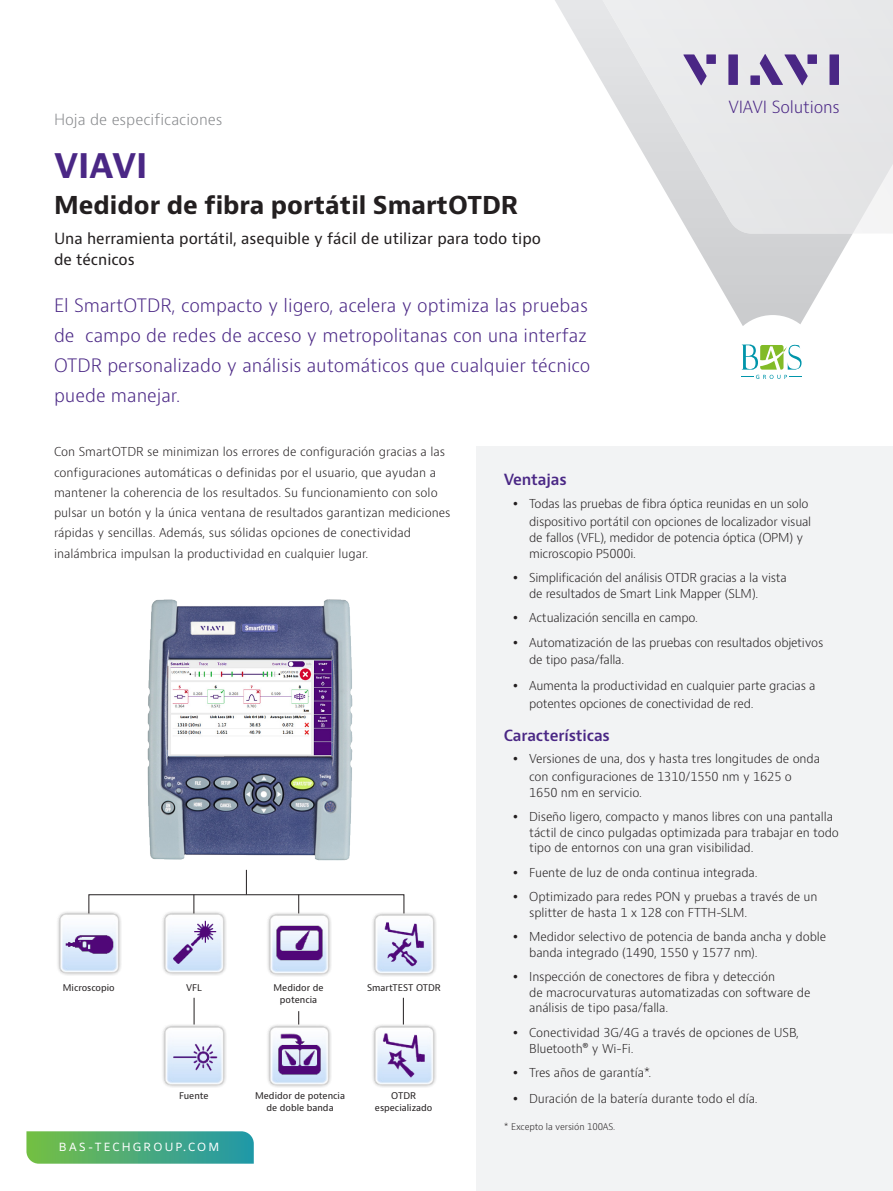
<style>
.page{position:relative;width:893px;height:1191px;background:#fff}
.page>*{position:absolute;margin:0;border:0;box-sizing:border-box;transform-origin:0 0}
.t1{font:700 33px "Bernino Sans";color:#4a2785}
.t2{font:700 24px "Bernino Sans";color:#231f20}
.t3{font:300 18px/30px "Bernino Sans";color:#4a2785}
.t4{font:300 16.35px "Bernino Sans";letter-spacing:-.01em;color:#4a2785}
.t5{font:15px/21px "Bernino Sans";color:#231f20}
.t6{font:600 15px "Bernino Sans";letter-spacing:-.01em;color:#4a2785}
.t7{font:300 15px "Bernino Sans";color:#87898c}
.t8{font:300 12px/15.8px "Bernino Sans";letter-spacing:-.01em;color:#231f20}
.t9{font:11.85px "AR One Sans";letter-spacing:.18em;color:#fff}
.t10{font:9px/12px "Bernino Sans";color:#231f20;text-align:center}
.t11{font:300 9px "Bernino Sans";letter-spacing:-.01em;color:#231f20}
</style>
<div class="page">
<svg style="left:690px;top:234px;width:162px;height:92px"></svg>
<svg style="left:555px;top:0;width:338px;height:234px"></svg>
<svg style="left:683px;top:54px;width:24px;height:31px"></svg>
<div style="left:706px;top:54px;width:10px;height:10px;background:#4a2785"></div>
<div style="left:728px;top:54px;width:10px;height:31px;background:#4a2785"></div>
<div style="left:807px;top:54px;width:10px;height:10px;background:#4a2785"></div>
<div style="left:829px;top:54px;width:10px;height:31px;background:#4a2785"></div>
<svg style="left:760px;top:54px;width:48px;height:31px"></svg>
<div style="left:750px;top:75px;width:10px;height:10px;background:#4a2785"></div>
<div style="left:477px;top:446px;width:416px;height:745px;background:#f2f3f4"></div>
<img style="left:147px;top:599px;width:206px;height:262px">
<img style="left:267px;top:913px;width:64px;height:63px">
<img style="left:275px;top:919px;width:49px;height:48px">
<img style="left:267px;top:1023px;width:64px;height:64px">
<img style="left:57px;top:911px;width:64px;height:64px">
<img style="left:66px;top:920px;width:47px;height:48px">
<img style="left:372px;top:1023px;width:64px;height:64px">
<img style="left:379px;top:1032px;width:50px;height:51px">
<img style="left:372px;top:911px;width:64px;height:65px">
<img style="left:381px;top:921px;width:46px;height:46px">
<img style="left:162px;top:913px;width:64px;height:62px">
<img style="left:170px;top:919px;width:48px;height:47px">
<img style="left:162px;top:1023px;width:64px;height:64px">
<img style="left:171px;top:1033px;width:47px;height:48px">
<div style="left:89px;top:894px;width:315px;height:19px;border:1px solid #231f20"></div>
<svg style="left:194px;top:894px;width:1px;height:19px"></svg>
<svg style="left:298px;top:894px;width:1px;height:19px"></svg>
<svg style="left:246px;top:870px;width:1px;height:24px"></svg>
<svg style="left:298px;top:1011px;width:1px;height:13px"></svg>
<svg style="left:194px;top:997px;width:1px;height:27px"></svg>
<svg style="left:403px;top:997px;width:1px;height:27px"></svg>
<img style="left:277px;top:1033px;width:43px;height:44px">
<div style="left:727px;top:315px;width:91px;height:91px;background:#fff;border-radius:50%"></div>
<svg style="left:741px;top:344px;width:60px;height:35px"></svg>
<svg style="left:26px;top:1131px;width:228px;height:32px;background:#4eac7b"></svg>
<p class="t7" style="left:54px;top:110px;width:170px">Hoja de especificaciones</p>
<h1 class="t1" style="left:54px;top:145px;width:95px">VIAVI</h1>
<h2 class="t2" style="left:54px;top:190px;width:466px">Medidor de fibra portátil SmartOTDR</h2>
<p class="t5" style="left:54px;top:228px;width:489px">Una herramienta portátil, asequible y fácil de utilizar para todo tipo de técnicos</p>
<h3 class="t3" style="left:54px;top:291px;width:538px">El SmartOTDR, compacto y ligero, acelera y optimiza las pruebas de campo de redes de acceso y metropolitanas con una interfaz OTDR personalizado y análisis automáticos que cualquier técnico puede manejar.</h3>
<h3 class="t4" style="left:728px;top:96px;width:113px">VIAVI Solutions</h3>
<p class="t8" style="left:54px;top:442px;width:398px;line-height:20.2px">Con SmartOTDR se minimizan los errores de configuración gracias a las configuraciones automáticas o definidas por el usuario, que ayudan a mantener la coherencia de los resultados. Su funcionamiento con solo pulsar un botón y la única ventana de resultados garantizan mediciones rápidas y sencillas. Además, sus sólidas opciones de conectividad inalámbrica impulsan la productividad en cualquier lugar.</p>
<p class="t10" style="left:63px;top:981px;width:53px">Microscopio</p>
<p class="t10" style="left:186px;top:981px;width:17px">VFL</p>
<p class="t10" style="left:274px;top:981px;width:52px">Medidor de potencia</p>
<p class="t10" style="left:367px;top:981px;width:75px">SmartTEST OTDR</p>
<p class="t10" style="left:179px;top:1090px;width:31px">Fuente</p>
<p class="t10" style="left:255px;top:1090px;width:91px">Medidor de potencia de doble banda</p>
<p class="t10" style="left:375px;top:1090px;width:59px">OTDR especializado</p>
<p class="t9" style="left:59px;top:1138px;width:162px">BAS-TECHGROUP.COM</p>
<p class="t6" style="left:504px;top:470px;width:65px">Ventajas</p>
<p class="t8" style="left:529px;top:494px;width:284px;line-height:18px">Todas las pruebas de fibra óptica reunidas en un solo dispositivo portátil con opciones de localizador visual</p>
<p class="t8" style="left:529px;top:530px;width:276px">de fallos (VFL), medidor de potencia óptica (OPM) y microscopio P5000i.</p>
<p class="t8" style="left:529px;top:570px;width:259px">Simplificación del análisis OTDR gracias a la vista de resultados de Smart Link Mapper (SLM).</p>
<p class="t8" style="left:529px;top:605px;width:296px;line-height:25px">Actualización sencilla en campo.<br>Automatización de las pruebas con resultados objetivos</p>
<p class="t8" style="left:529px;top:651px;width:96px">de tipo pasa/falla.</p>
<p class="t8" style="left:529px;top:677px;width:288px;line-height:18px">Aumenta la productividad en cualquier parte gracias a potentes opciones de conectividad de red.</p>
<p class="t6" style="left:504px;top:725px;width:108px">Características</p>
<p class="t8" style="left:529px;top:749px;width:292px;line-height:18px">Versiones de una, dos y hasta tres longitudes de onda con configuraciones de 1310/1550 nm y 1625 o</p>
<p class="t8" style="left:529px;top:780px;width:305px;line-height:24.3px">1650 nm en servicio.<br>Diseño ligero, compacto y manos libres con una pantalla</p>
<p class="t8" style="left:529px;top:824px;width:311px">táctil de cinco pulgadas optimizada para trabajar en todo tipo de entornos con una gran visibilidad.</p>
<p class="t8" style="left:529px;top:860px;width:290px;line-height:24.3px">Fuente de luz de onda continua integrada.<br>Optimizado para redes PON y pruebas a través de un</p>
<p class="t8" style="left:529px;top:900px;width:298px;line-height:24.3px">splitter de hasta 1 x 128 con FTTH-SLM.<br>Medidor selectivo de potencia de banda ancha y doble</p>
<p class="t8" style="left:529px;top:940px;width:247px;line-height:24.3px">banda integrado (1490, 1550 y 1577 nm).<br>Inspección de conectores de fibra y detección</p>
<p class="t8" style="left:529px;top:984px;width:283px">de macrocurvaturas automatizadas con software de análisis de tipo pasa/falla.</p>
<p class="t8" style="left:529px;top:1024px;width:271px">Conectividad 3G/4G a través de opciones de USB,<br>Bluetooth® y Wi-Fi.</p>
<p class="t8" style="left:529px;top:1064px;width:123px">Tres años de garantía*.</p>
<p class="t8" style="left:529px;top:1091px;width:230px">Duración de la batería durante todo el día.</p>
<p class="t11" style="left:504px;top:1120px;width:113px">* Excepto la versión 100AS.</p>
</div>
